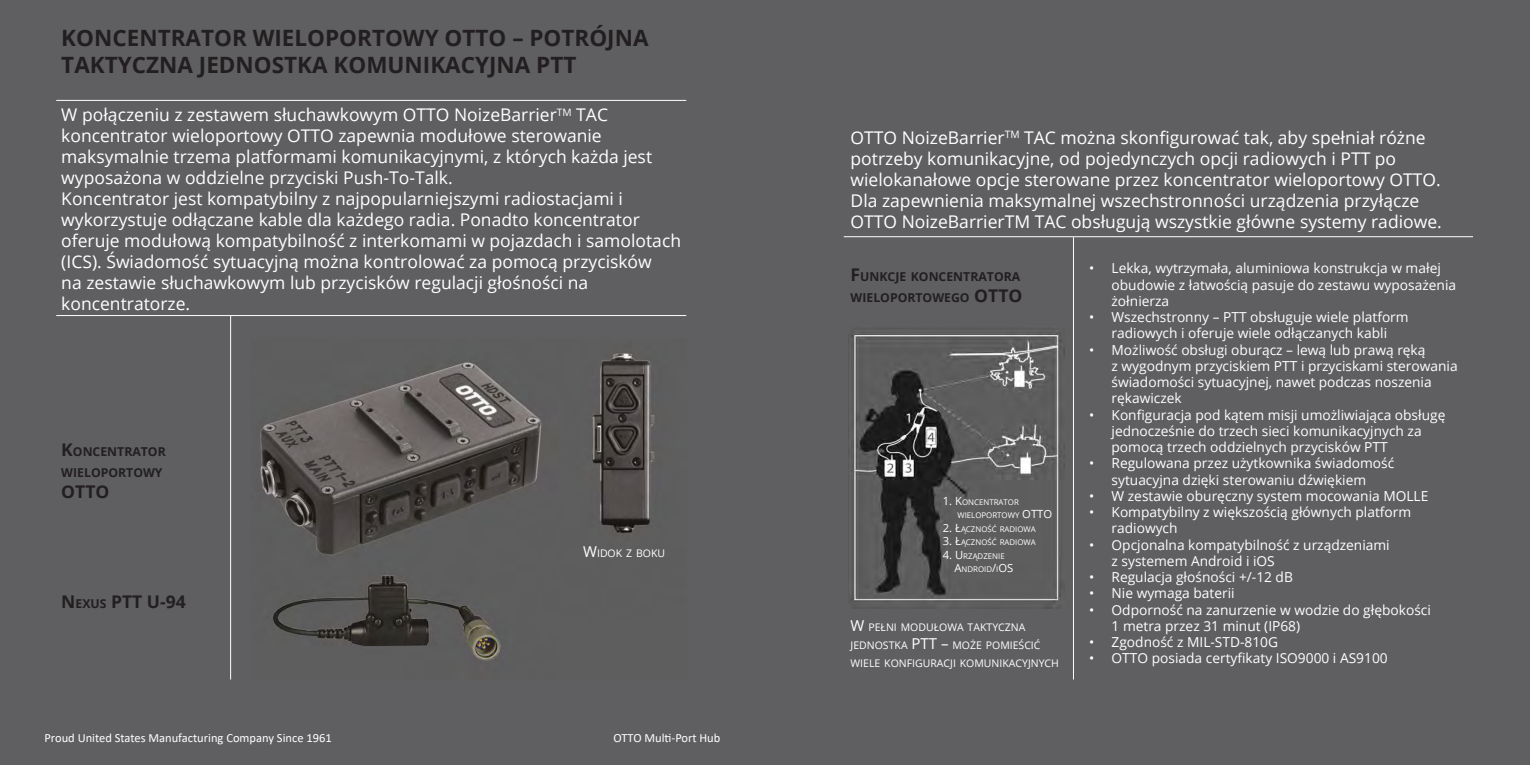
<style>
.page{position:relative;width:1530px;height:765px;background:#fff}
.page>*{position:absolute;margin:0;border:0;box-sizing:border-box;transform-origin:0 0}
.t1{font:700 22.5px/27px "Open Sans";color:#231f20}
.t2{font:17.5px/21px "Open Sans";color:#fff}
.t3{font:700 17.5px "Open Sans";color:#231f20}
.t4{font:13.75px/16.2px "Open Sans";color:#fff}
.t5{font:12.5px "Calibri";color:#fff}
.t6{font:700 12.25px/21px "Open Sans";color:#231f20}
.t7{font:10.5px/18px "Open Sans";color:#fff}
.t8{font:7.88px/13.5px "Open Sans";color:#fff}
.s1{font-size:17.5px}
.s2{font-size:12.25px}
.s3{font-size:15px}
.s4{font-size:11.25px}
</style>
<div class="page">
<div style="left:0;top:0;width:765px;height:765px;background:#5f5f62"></div>
<div style="left:765px;top:0;width:765px;height:765px;background:#5f5f62"></div>
<hr style="left:844px;top:236px;width:629px;height:1px;background:#fff">
<img style="left:260px;top:351px;width:396px;height:310px">
<img style="left:848px;top:328px;width:217px;height:281px">
<hr style="left:1073px;top:237px;width:1px;height:443px;background:#fff">
<hr style="left:56px;top:100px;width:630px;height:1px;background:#fff">
<hr style="left:56px;top:315px;width:630px;height:1px;background:#fff">
<hr style="left:230px;top:316px;width:1px;height:363px;background:#fff">
<p class="t1" style="left:61px;top:24px;width:589px">KONCENTRATOR WIELOPORTOWY OTTO – POTRÓJNA<br>TAKTYCZNA JEDNOSTKA KOMUNIKACYJNA PTT</p>
<p class="t2" style="left:61px;top:104px;width:592px">W połączeniu z zestawem słuchawkowym OTTO NoizeBarrier<sup>TM</sup> TAC koncentrator wieloportowy OTTO zapewnia modułowe sterowanie maksymalnie trzema platformami komunikacyjnymi, z których każda jest wyposażona w oddzielne przyciski Push-To-Talk.</p>
<p class="t2" style="left:61px;top:188px;width:621px">Koncentrator jest kompatybilny z najpopularniejszymi radiostacjami i wykorzystuje odłączane kable dla każdego radia. Ponadto koncentrator oferuje modułową kompatybilność z interkomami w pojazdach i samolotach (ICS). Świadomość sytuacyjną można kontrolować za pomocą przycisków<br>na zestawie słuchawkowym lub przycisków regulacji głośności na koncentratorze.</p>
<p class="t6" style="left:61px;top:440px;width:106px"><span class="s1">K</span>ONCENTRATOR<br>WIELOPORTOWY</p>
<p class="t3" style="left:61px;top:479px;width:13px">OTTO</p>
<p class="t3" style="left:61px;top:590px;width:61px">N <span class="s2">EXUS</span> PTT</p>
<p class="t3" style="left:147px;top:590px;width:40px">U -94</p>
<p class="t7" style="left:583px;top:544px;width:83px"><span class="s3">W</span>IDOK Z BOKU</p>
<p class="t5" style="left:45px;top:729px;width:289px">Proud United States Manufacturing Company Since 1961</p>
<p class="t5" style="left:613px;top:729px;width:109px">OTTO Multi-Port Hub</p>
<p class="t2" style="left:851px;top:127px;width:593px">OTTO NoizeBarrier<sup>TM</sup> TAC można skonfigurować tak, aby spełniał różne potrzeby komunikacyjne, od pojedynczych opcji radiowych i PTT po wielokanałowe opcje sterowane przez koncentrator wieloportowy OTTO.<br>Dla zapewnienia maksymalnej wszechstronności urządzenia przyłącze OTTO NoizeBarrierTM TAC obsługują wszystkie główne systemy radiowe.</p>
<p class="t6" style="left:851px;top:266px;width:171px"><span class="s1">F</span>UNKCJE KONCENTRATORA<br>WIELOPORTOWEGO <span class="s1">OTTO</span></p>
<p class="t8" style="left:957px;top:495px;width:74px;text-indent:-15px"><span class="s4">1. K</span>ONCENTRATOR<br>WIELOPORTOWY <span class="s4">OTTO</span></p>
<p class="t8" style="left:943px;top:522px;width:95px"><span class="s4">2. Ł</span>ĄCZNOŚĆ RADIOWA</p>
<p class="t8" style="left:943px;top:536px;width:95px"><span class="s4">3. Ł</span>ĄCZNOŚĆ RADIOWA</p>
<p class="t8" style="left:943px;top:549px;width:64px;text-align:right"><span class="s4">4. U</span> RZĄDZENIE<br><span class="s4">A</span>NDROID<span class="s4">/</span>I<span class="s4">OS</span></p>
<p class="t7" style="left:851px;top:618px;width:176px"><span class="s3">W</span> PEŁNI MO DUŁOWA TAKTYCZNA<br>JEDNOSTKA <span class="s3">PTT</span></p>
<p class="t7" style="left:851px;top:636px;width:210px;text-indent:90px"><span class="s3">–</span> MOŻE POM IEŚCIĆ<br>WIELE KONFIGURACJI KOM UNIKACYJNYCH</p>
<p class="t4" style="left:1112px;top:260px;width:346px;text-indent:-22px">• Lekka, wytrzymała, aluminiowa konstrukcja w małej obudowie z łatwością pasuje do zestawu wyposażenia żołnierza</p>
<p class="t4" style="left:1089px;top:309px;width:321px;text-align:center">• Wszechstronny – PTT obsługuje wiele platform radiowych i oferuje wiele odłączanych kabli</p>
<p class="t4" style="left:1112px;top:341px;width:348px;text-indent:-22px">• Możliwość obsługi oburącz – lewą lub prawą ręką<br>z wygodnym przyciskiem PTT i przyciskami sterowania świadomości sytuacyjnej, nawet podczas noszenia rękawiczek</p>
<p class="t4" style="left:1112px;top:406px;width:335px;text-indent:-22px">• Konfiguracja pod kątem misji umożliwiająca obsługę jednocześnie do trzech sieci komunikacyjnych za pomocą trzech oddzielnych przycisków PTT</p>
<p class="t4" style="left:1089px;top:455px;width:307px;text-align:center">• Regulowana przez użytkownika świadomość sytuacyjna dzięki sterowaniu dźwiękiem</p>
<p class="t4" style="left:1089px;top:487px;width:341px">• W zestawie oburęczny system mocowania MOLLE</p>
<p class="t4" style="left:1112px;top:504px;width:301px;text-indent:-22px">• Kompatybilny z większością głównych platform radiowych</p>
<p class="t4" style="left:1112px;top:536px;width:280px;text-indent:-22px">• Opcjonalna kompatybilność z urządzeniami z systemem Android i iOS</p>
<p class="t4" style="left:1089px;top:569px;width:205px">• Regulacja głośności +/-12 dB</p>
<p class="t4" style="left:1089px;top:585px;width:147px">• Nie wymaga baterii</p>
<p class="t4" style="left:1112px;top:601px;width:321px;text-indent:-22px">• Odporność na zanurzenie w wodzie do głębokości<br>1 metra przez 31 minut (IP68)</p>
<p class="t4" style="left:1089px;top:634px;width:191px">• Zgodność z MIL-STD-810G</p>
<p class="t4" style="left:1089px;top:650px;width:300px">• OTTO posiada certyfikaty ISO9000 i AS9100</p>
</div>
